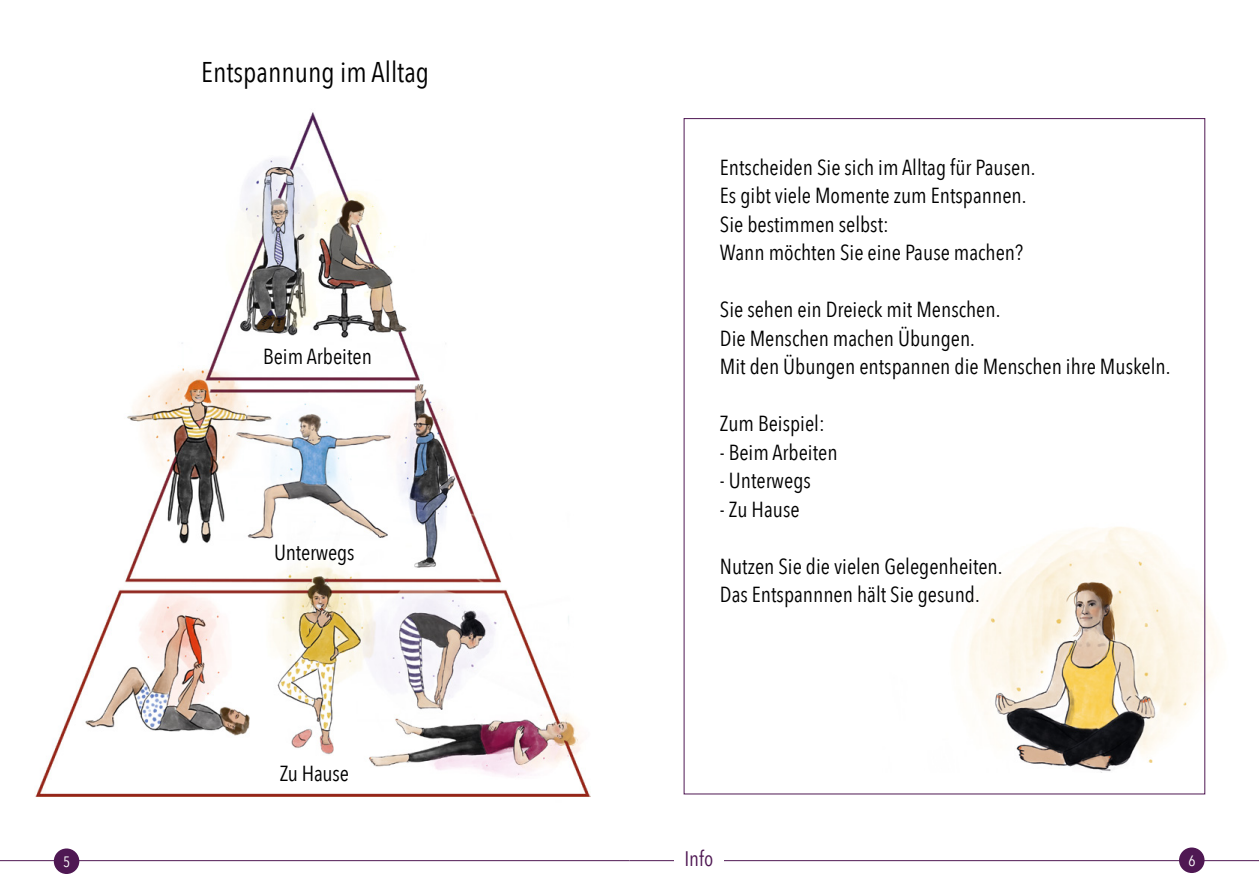
<style>
.page{position:relative;width:1259px;height:893px;background:#fff}
.page>*{position:absolute;margin:0;border:0;box-sizing:border-box;transform-origin:0 0}
.t1{font:28.5px "Avenir Next Condensed";color:#000}
.t2{font:21.75px "Avenir Next Condensed";color:#000}
.t3{font:21px "Avenir Next Condensed";color:#4f1853}
.t4{font:15px "Avenir Next Condensed";color:#fff}
</style>
<div class="page">
<img style="left:35px;top:112px;width:556px;height:685px">
<hr style="left:0;top:860px;width:629px;height:1px;background:#4f1853">
<div style="left:54px;top:848px;width:25px;height:26px;background:#4f1853;border-radius:50%"></div>
<hr style="left:629px;top:860px;width:630px;height:1px;background:#4f1853">
<img style="left:969px;top:512px;width:249px;height:261px">
<div style="left:675px;top:843px;width:49px;height:33px;background:#fff"></div>
<div style="left:1179px;top:847px;width:25px;height:26px;background:#4f1853;border-radius:50%"></div>
<p class="t4" style="left:63px;top:848px;width:9px">5</p>
<p class="t1" style="left:201px;top:48px;width:230px">Entspannung im Alltag</p>
<p class="t2" style="left:263px;top:338px;width:110px">Beim Arbeiten</p>
<p class="t2" style="left:274px;top:534px;width:82px">Unterwegs</p>
<p class="t2" style="left:280px;top:755px;width:71px">Zu Hause</p>
<p class="t2" style="left:720px;top:149px;width:317px">Entscheiden Sie sich im Alltag für Pausen.</p>
<p class="t2" style="left:720px;top:177px;width:308px">Es gibt viele Momente zum Entspannen.</p>
<p class="t2" style="left:720px;top:206px;width:170px">Sie bestimmen selbst:</p>
<p class="t2" style="left:720px;top:234px;width:305px">Wann möchten Sie eine Pause machen?</p>
<p class="t2" style="left:720px;top:291px;width:282px">Sie sehen ein Dreieck mit Menschen.</p>
<p class="t2" style="left:720px;top:320px;width:257px">Die Menschen machen Übungen.</p>
<p class="t2" style="left:720px;top:348px;width:452px">Mit den Übungen entspannen die Menschen ihre Muskeln.</p>
<p class="t2" style="left:720px;top:405px;width:106px">Zum Beispiel:</p>
<p class="t2" style="left:720px;top:434px;width:119px">- Beim Arbeiten</p>
<p class="t2" style="left:720px;top:462px;width:92px">- Unterwegs</p>
<p class="t2" style="left:720px;top:491px;width:81px">- Zu Hause</p>
<p class="t2" style="left:720px;top:548px;width:284px">Nutzen Sie die vielen Gelegenheiten.</p>
<p class="t2" style="left:720px;top:576px;width:261px">Das Entspannnen hält Sie gesund.</p>
<p class="t3" style="left:684px;top:841px;width:30px">Info</p>
<p class="t4" style="left:1188px;top:847px;width:9px">6</p>
</div>
